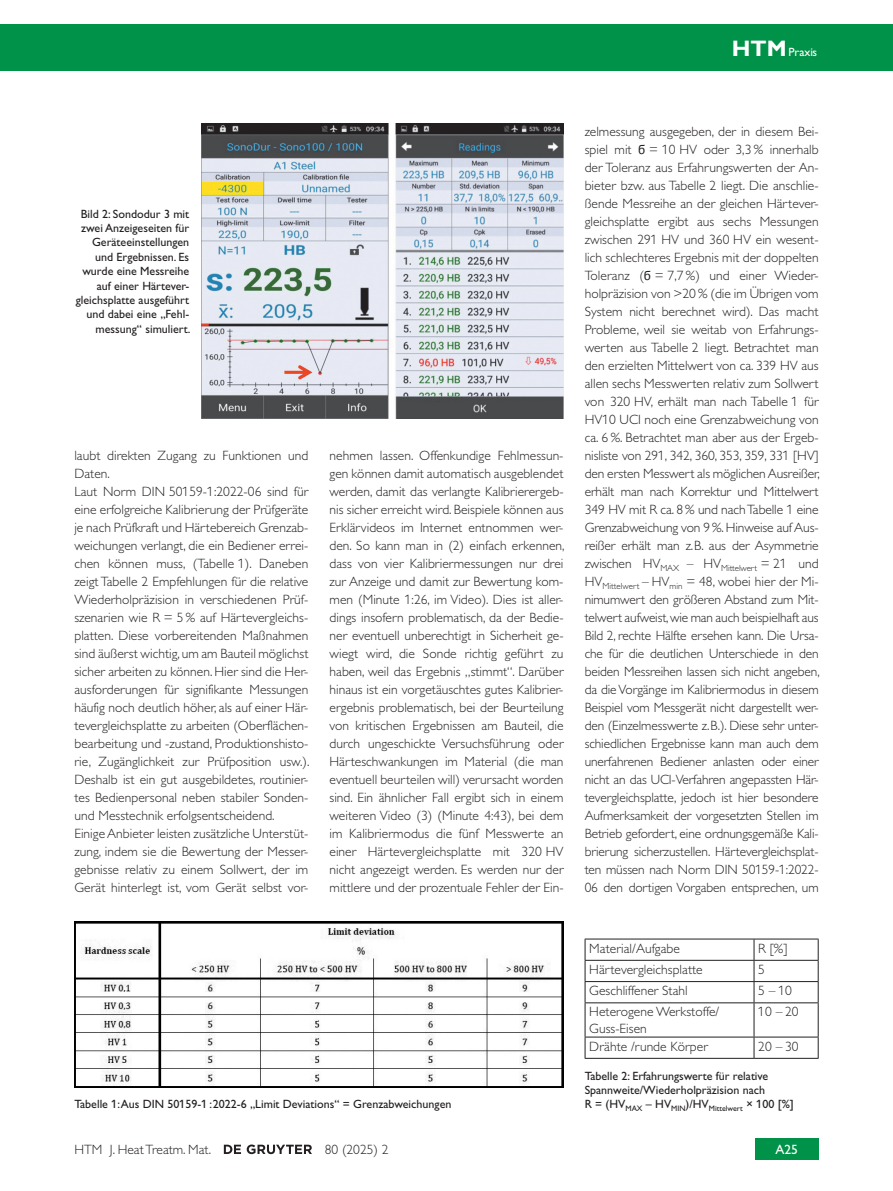
<style>
.page{position:relative;width:893px;height:1191px;background:#fff}
.page>*{position:absolute;margin:0;border:0;box-sizing:border-box;transform-origin:0 0}
.t1{font:13.5px/18px "Gill Sans HTM Light";letter-spacing:.005em;color:#231f20;text-align:justify}
.t2{font:13.5px "Gill Sans HTM Regular";color:#fff}
.t3{font:12px/14.4px "Gill Sans HTM Regular";color:#231f20;text-align:right}
.t4{font:12px "Gill Sans HTM Regular";color:#fff}
.s1{font-family:"Gill Sans HTM Bold";font-size:22.5px}
.s2{font-family:"Calibri"}
</style>
<div class="page">
<div style="left:0;top:25px;width:893px;height:46px;background:#009248"></div>
<svg style="left:224px;top:1144px;width:88px;height:10px"></svg>
<div style="left:755px;top:1138px;width:63px;height:21px;background:#009248"></div>
<img style="left:202px;top:123px;width:361px;height:296px">
<img style="left:74px;top:921px;width:489px;height:166px">
<hr style="left:585px;top:938px;width:169px;height:1px;background:#231f20">
<hr style="left:754px;top:938px;width:65px;height:1px;background:#231f20">
<hr style="left:585px;top:960px;width:169px;height:1px;background:#231f20">
<hr style="left:754px;top:960px;width:65px;height:1px;background:#231f20">
<hr style="left:585px;top:981px;width:169px;height:1px;background:#231f20">
<svg style="left:585px;top:939px;width:1px;height:63px"></svg>
<hr style="left:754px;top:981px;width:65px;height:1px;background:#231f20">
<svg style="left:754px;top:939px;width:1px;height:63px"></svg>
<svg style="left:818px;top:939px;width:1px;height:63px"></svg>
<hr style="left:585px;top:1002px;width:169px;height:1px;background:#231f20">
<hr style="left:585px;top:1003px;width:1px;height:33px;background:#231f20">
<hr style="left:754px;top:1002px;width:65px;height:1px;background:#231f20">
<hr style="left:754px;top:1003px;width:1px;height:33px;background:#231f20">
<hr style="left:818px;top:1003px;width:1px;height:33px;background:#231f20">
<hr style="left:585px;top:1036px;width:169px;height:1px;background:#231f20">
<svg style="left:585px;top:1037px;width:1px;height:21px"></svg>
<hr style="left:754px;top:1036px;width:65px;height:1px;background:#231f20">
<svg style="left:754px;top:1037px;width:1px;height:21px"></svg>
<svg style="left:818px;top:1037px;width:1px;height:21px"></svg>
<hr style="left:585px;top:1058px;width:169px;height:1px;background:#231f20">
<hr style="left:754px;top:1058px;width:65px;height:1px;background:#231f20">
<p class="t4" style="left:732px;top:45px;width:87px"><span class="s1">HTM</span>Praxis</p>
<p class="t3" style="left:76px;top:206px;width:116px">Bild 2: Sondodur 3 mit zwei Anzeigeseiten für<br>Geräteeinstellungen und Ergebnissen. Es wurde eine Messreihe auf einer Härtever&shy;gleichsplatte ausgeführt und dabei eine „Fehl&shy;messung“ simuliert.</p>
<p class="t1" style="left:74px;top:447px;width:237px;text-align:left">laubt direkten Zugang zu Funktionen und Daten.<br>Laut Norm DIN 50159-1:2022-06 sind für eine erfolgreiche Kalibrierung der Prüfgeräte je nach Prüfkraft und Härtebereich Grenzab&shy;weichungen verlangt, die ein Bediener errei&shy;chen können muss, (Tabelle 1). Daneben zeigt Tabelle 2 Empfehlungen für die relative Wiederholpräzision in verschiedenen Prüf&shy;szenarien wie R = 5 % auf Härtevergleichs&shy;platten. Diese vorbereitenden Maßnahmen sind äußerst wichtig, um am Bauteil möglichst sicher arbeiten zu können. Hier sind die Her&shy;ausforderungen für signifikante Messungen häufig noch deutlich höher, als auf einer Här&shy;tevergleichsplatte zu arbeiten (Oberflächen&shy;bearbeitung und -zustand, Produktionshisto&shy;rie, Zugänglichkeit zur Prüfposition usw.).<br>Deshalb ist ein gut ausgebildetes, routinier&shy;tes Bedienpersonal neben stabiler Sonden&shy;und Messtechnik erfolgsentscheidend.<br>Einige Anbieter leisten zusätzliche Unterstüt&shy;zung, indem sie die Bewertung der Messer&shy;gebnisse relativ zu einem Sollwert, der im Gerät hinterlegt ist, vom Gerät selbst vor-</p>
<p class="t1" style="left:330px;top:447px;width:236px">nehmen lassen. Offenkundige Fehlmessun&shy;gen können damit automatisch ausgeblendet werden, damit das verlangte Kalibrierergeb&shy;nis sicher erreicht wird. Beispiele können aus Erklärvideos im Internet entnommen wer&shy;den. So kann man in (2) einfach erkennen, dass von vier Kalibriermessungen nur drei zur Anzeige und damit zur Bewertung kom&shy;men (Minute 1:26, im Video). Dies ist aller&shy;dings insofern problematisch, da der Bedie&shy;ner eventuell unberechtigt in Sicherheit ge&shy;wiegt wird, die Sonde richtig geführt zu haben, weil das Ergebnis „stimmt“. Darüber hinaus ist ein vorgetäuschtes gutes Kalibrier&shy;ergebnis problematisch, bei der Beurteilung von kritischen Ergebnissen am Bauteil, die durch ungeschickte Versuchsführung oder Härteschwankungen im Material (die man eventuell beurteilen will) verursacht worden sind. Ein ähnlicher Fall ergibt sich in einem weiteren Video (3) (Minute 4:43), bei dem im Kalibriermodus die fünf Messwerte an einer Härtevergleichsplatte mit 320 HV nicht angezeigt werden. Es werden nur der mittlere und der prozentuale Fehler der Ein-</p>
<p class="t3" style="left:74px;top:1096px;width:378px">Tabelle 1:Aus DIN 50159-1 :2022-6 „Limit Deviations“ = Grenzabweichungen</p>
<p class="t1" style="left:585px;top:123px;width:237px">zelmessung ausgegeben, der in diesem Bei&shy;spiel mit <span class="s2">ϭ</span> = 10 HV oder 3,3 % innerhalb der Toleranz aus Erfahrungswerten der An&shy;bieter bzw. aus Tabelle 2 liegt. Die anschlie&shy;ßende Messreihe an der gleichen Härtever&shy;gleichsplatte ergibt aus sechs Messungen zwischen 291 HV und 360 HV ein wesent&shy;lich schlechteres Ergebnis mit der doppelten Toleranz (<span class="s2">ϭ</span> = 7,7 %) und einer Wieder&shy;holpräzision von &gt;20 % (die im Übrigen vom System nicht berechnet wird). Das macht Probleme, weil sie weitab von Erfahrungs&shy;werten aus Tabelle 2 liegt. Betrachtet man den erzielten Mittelwert von ca. 339 HV aus allen sechs Messwerten relativ zum Sollwert von 320 HV, erhält man nach Tabelle 1 für HV10 UCI noch eine Grenzabweichung von ca. 6 %. Betrachtet man aber aus der Ergeb&shy;nisliste von 291, 342, 360, 353, 359, 331 [HV] den ersten Messwert als möglichen Ausreißer, erhält man nach Korrektur und Mittelwert 349 HV mit R ca. 8 % und nach Tabelle 1 eine Grenzabweichung von 9%. Hinweise auf Aus&shy;reißer erhält man z.B. aus der Asymmetrie zwischen HV<sub>MAX</sub> – HV<sub>Mittelwert</sub> = 21 und HV<sub>Mittelwert</sub> – HV<sub>min</sub> = 48, wobei hier der Mi&shy;nimumwert den größeren Abstand zum Mit&shy;telwert aufweist, wie man auch beispielhaft aus Bild 2, rechte Hälfte ersehen kann. Die Ursa&shy;che für die deutlichen Unterschiede in den beiden Messreihen lassen sich nicht angeben, da die Vorgänge im Kalibriermodus in diesem Beispiel vom Messgerät nicht dargestellt wer&shy;den (Einzelmesswerte z.B.). Diese sehr unter&shy;schiedlichen Ergebnisse kann man auch dem unerfahrenen Bediener anlasten oder einer nicht an das UCI-Verfahren angepassten Här&shy;tevergleichsplatte, jedoch ist hier besondere Aufmerksamkeit der vorgesetzten Stellen im Betrieb gefordert, eine ordnungsgemäße Kali&shy;brierung sicherzustellen. Härtevergleichsplat&shy;ten müssen nach Norm DIN 50159-1:2022- 06 den dortigen Vorgaben entsprechen, um</p>
<p class="t1" style="left:589px;top:939px;width:92px">Material/Aufgabe</p>
<p class="t1" style="left:758px;top:939px;width:31px">R [%]</p>
<p class="t1" style="left:589px;top:960px;width:115px">Härtevergleichsplatte</p>
<p class="t1" style="left:758px;top:960px;width:8px">5</p>
<p class="t1" style="left:589px;top:981px;width:100px">Geschliffener Stahl</p>
<p class="t1" style="left:758px;top:981px;width:35px">5 – 10</p>
<p class="t1" style="left:589px;top:1003px;width:132px;line-height:16.5px">Heterogene Werkstoffe/<br>Guss-Eisen</p>
<p class="t1" style="left:758px;top:1003px;width:42px">10 – 20</p>
<p class="t1" style="left:589px;top:1037px;width:120px">Drähte /runde Körper</p>
<p class="t1" style="left:758px;top:1037px;width:42px">20 – 30</p>
<p class="t3" style="left:585px;top:1068px;width:211px;text-align:left">Tabelle 2: Erfahrungswerte für relative<br>Spannweite/Wiederholpräzision nach<br>R = (HV<sub>MAX</sub> – HV<sub>MIN</sub>)/HV<sub>Mittelwert</sub> × 100 [%]</p>
<p class="t1" style="left:74px;top:1140px;width:138px">HTM J. Heat Treatm. Mat.</p>
<p class="t1" style="left:325px;top:1140px;width:65px">80 (2025) 2</p>
<p class="t2" style="left:775px;top:1141px;width:24px">A25</p>
</div>
